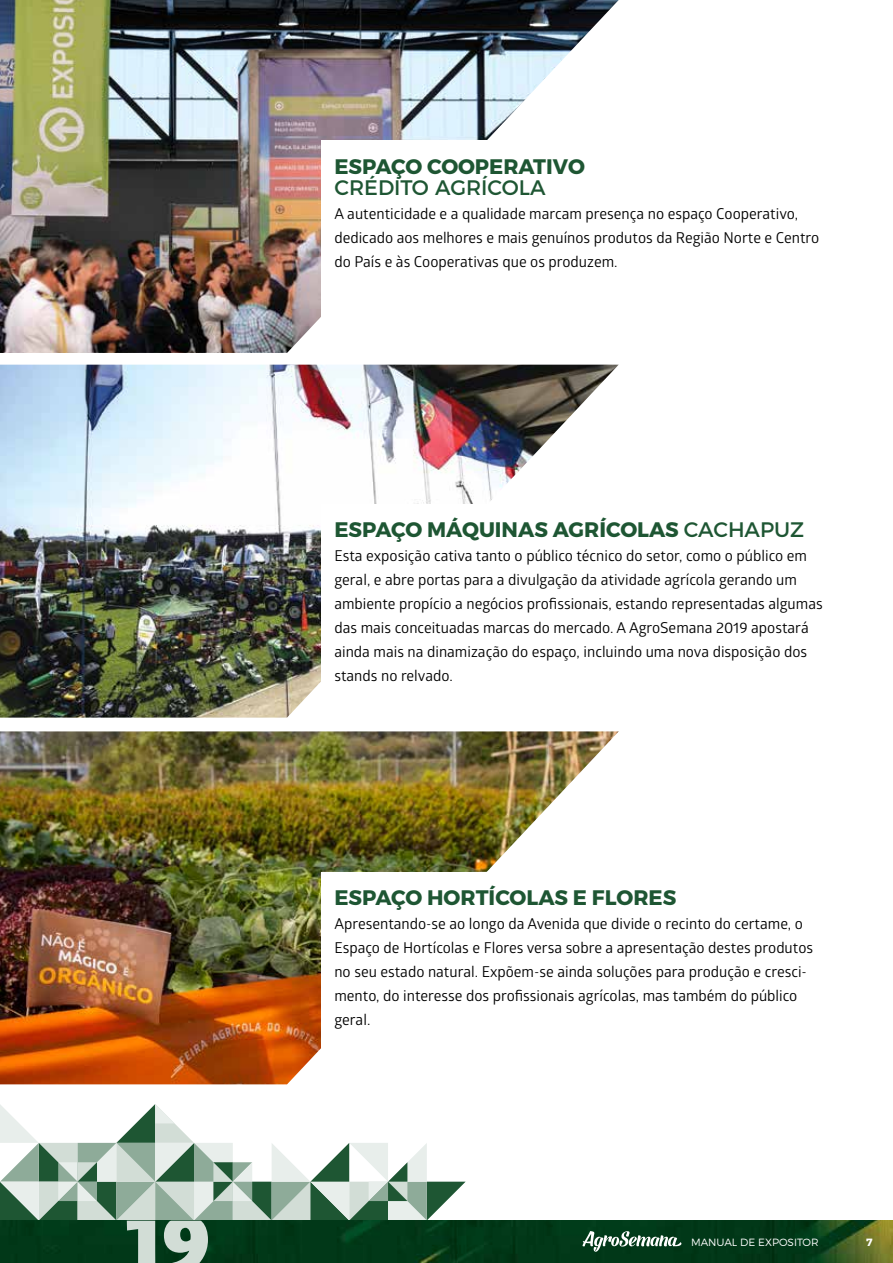
<style>
.page{position:relative;width:893px;height:1263px;background:#fff}
.page>*{position:absolute;margin:0;border:0;box-sizing:border-box;transform-origin:0 0}
.t1{font:700 21px "Montserrat";color:#1e5633}
.t2{font:21px "Montserrat";color:#1e5633}
.t3{font:15px/24px "Glober";color:#000}
.t4{font:300 10.5px "Montserrat";color:#fff}
.t5{font:700 10.5px "Montserrat";color:#fff}
.s1{font-weight:400}
</style>
<div class="page">
<img style="left:466px;top:1220px;width:427px;height:43px">
<svg style="left:583px;top:1231px;width:98px;height:21px"></svg>
<svg style="left:0;top:1104px;width:466px;height:159px"></svg>
<img style="left:0;top:0;width:619px;height:353px">
<img style="left:0;top:365px;width:619px;height:353px">
<img style="left:0;top:731px;width:619px;height:353px">
<div style="left:322px;top:140px;width:517px;height:213px;background:#fff"></div>
<div style="left:322px;top:504px;width:517px;height:215px;background:#fff"></div>
<div style="left:322px;top:872px;width:517px;height:212px;background:#fff"></div>
<h1 class="t1" style="left:334px;top:153px;width:252px">ESPAÇO COOPERATIVO</h1>
<h1 class="t2" style="left:334px;top:170px;width:213px">CRÉDITO AGRÍCOLA</h1>
<p class="t3" style="left:334px;top:201px;width:486px">A autenticidade e a qualidade marcam presença no espaço Cooperativo, dedicado aos melhores e mais genuínos produtos da Região Norte e Centro do País e às Cooperativas que os produzem.</p>
<h1 class="t1" style="left:334px;top:517px;width:471px">ESPAÇO MÁQUINAS AGRÍCOLAS <span class="s1">CACHAPUZ</span></h1>
<p class="t3" style="left:334px;top:543px;width:490px">Esta exposição cativa tanto o público técnico do setor, como o público em geral, e abre portas para a divulgação da atividade agrícola gerando um ambiente propício a negócios profissionais, estando representadas algumas das mais conceituadas marcas do mercado. A AgroSemana 2019 apostará ainda mais na dinamização do espaço, incluindo uma nova disposição dos stands no relvado.</p>
<h1 class="t1" style="left:334px;top:885px;width:343px">ESPAÇO HORTÍCOLAS E FLORES</h1>
<p class="t3" style="left:334px;top:911px;width:480px">Apresentando-se ao longo da Avenida que divide o recinto do certame, o Espaço de Hortícolas e Flores versa sobre a apresentação destes produtos no seu estado natural. Expõem-se ainda soluções para produção e cresci&shy;mento, do interesse dos profissionais agrícolas, mas também do público geral.</p>
<p class="t4" style="left:691px;top:1236px;width:129px">MANUAL DE EXPOSITOR</p>
<p class="t5" style="left:866px;top:1236px;width:8px">7</p>
</div>
